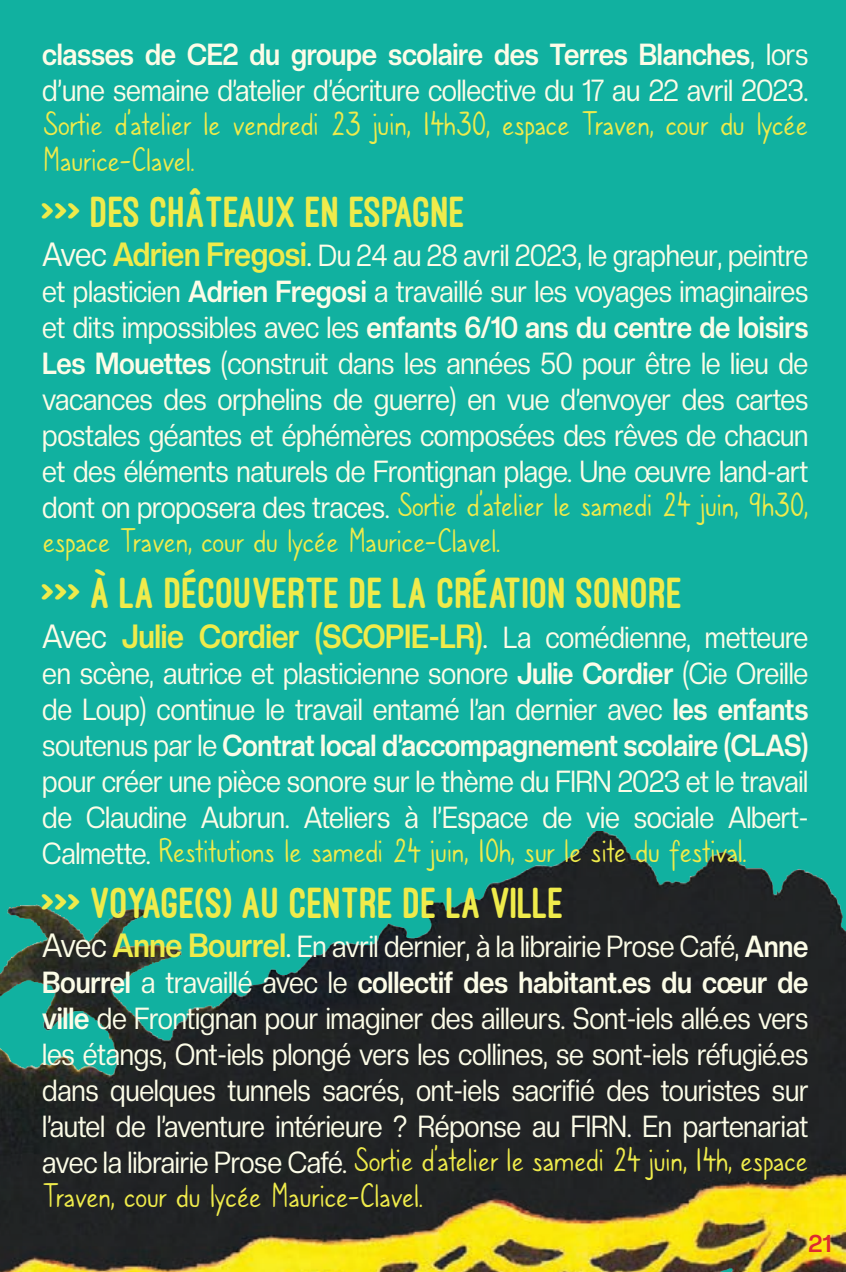
<style>
.page{position:relative;width:846px;height:1272px;background:#fff}
.page>*{position:absolute;margin:0;border:0;box-sizing:border-box;transform-origin:0 0}
.t1{font:800 45px "Ostrich Sans";color:#efeb4b}
.t2{font:36px/36px "Caroni";letter-spacing:-.03em;color:#efeb4b}
.t3{font:700 33px "Creato Display";letter-spacing:-.01em;color:#efeb4b;scale:.9 1}
.t4{font:30px/36px "Creato Display";letter-spacing:-.01em;color:#fcfce7;text-align:justify;scale:.9 1}
.t5{font:700 24px "Creato Display";color:#dd2b30}
.s1{font-weight:700}
.s2{font-size:33px}
.s3{font-weight:700;font-size:33px;color:#efeb4b}
.s4{font-family:"Creato Display";font-size:30px;color:#fcfce7}
.s5{font-weight:400;color:#fcfce7}
.s6{font-weight:400;font-size:30px;color:#fcfce7}
</style>
<div class="page">
<div style="left:0;top:0;width:845px;height:1272px;background:#11b1a0"></div>
<img style="left:0;top:831px;width:845px;height:441px">
<p class="t4" style="left:42px;top:35px;width:852px"><span class="s1">classes de CE2 du groupe scolaire des Terres Blanches</span>, lors d’une semaine d’atelier d’écriture collective du 17 au 22 avril 2023.</p>
<p class="t2" style="left:42px;top:106px;width:767px">Sortie d’atelier le vendredi 23 juin, 14h30, espace Traven, cour du lycée<br>Maurice-Clavel.</p>
<h1 class="t1" style="left:42px;top:188px;width:425px">&gt;&gt;&gt; DES CHÂTEAUX EN ESPAGNE</h1>
<p class="t4" style="left:42px;top:237px;width:852px"><span class="s2">Avec</span> <span class="s3">Adrien Fregosi</span><span class="s2">.</span> Du 24 au 28 avril 2023, le grapheur, peintre et plasticien <span class="s1">Adrien Fregosi</span> a travaillé sur les voyages imaginaires et dits impossibles avec les <span class="s1">enfants 6/10 ans du centre de loisirs Les Mouettes</span> (construit dans les années 50 pour être le lieu de vacances des orphelins de guerre) en vue d’envoyer des cartes postales géantes et éphémères composées des rêves de chacun et des éléments naturels de Frontignan plage. Une œuvre land-art</p>
<p class="t2" style="left:42px;top:488px;width:767px"><span class="s4">dont on proposera des traces.</span> Sortie d’atelier le samedi 24 juin, 9h30, espace Traven, cour du lycée Maurice-Clavel.</p>
<h1 class="t1" style="left:42px;top:569px;width:642px">&gt;&gt;&gt; À LA DÉCOUVERTE DE LA CRÉATION SONORE</h1>
<p class="t3" style="left:42px;top:617px;width:852px"><span class="s5">Avec</span> Julie Cordier (SCOPIE-LR)<span class="s5">.</span> <span class="s6">La comédienne, metteure</span></p>
<p class="t4" style="left:42px;top:655px;width:852px">en scène, autrice et plasticienne sonore <span class="s1">Julie Cordier</span> (Cie Oreille de Loup) continue le travail entamé l’an dernier avec <span class="s1">les enfants </span>soutenus par le <span class="s1">Contrat local d’accompagnement scolaire (CLAS) </span>pour créer une pièce sonore sur le thème du FIRN 2023 et le travail de Claudine Aubrun. Ateliers à l’Espace de vie sociale Albert-</p>
<p class="t2" style="left:42px;top:833px;width:705px"><span class="s4">Calmette.</span> Restitutions le samedi 24 juin, 10h, sur le site du festival.</p>
<h1 class="t1" style="left:42px;top:879px;width:523px">&gt;&gt;&gt; VOYAGE(S) AU CENTRE DE LA VILLE</h1>
<p class="t4" style="left:42px;top:928px;width:852px"><span class="s2">Avec</span> <span class="s3">Anne Bourrel</span><span class="s2">.</span> En avril dernier, à la librairie Prose Café, <span class="s1">Anne Bourrel</span> a travaillé avec le <span class="s1">collectif des habitant.es du cœur de ville</span> de Frontignan pour imaginer des ailleurs. Sont-iels allé.es vers les étangs, Ont-iels plongé vers les collines, se sont-iels réfugié.es dans quelques tunnels sacrés, ont-iels sacrifié des touristes sur l’autel de l’aventure intérieure ? Réponse au FIRN. En partenariat</p>
<p class="t2" style="left:42px;top:1143px;width:767px"><span class="s4">avec la librairie Prose Café.</span> Sortie d’atelier le samedi 24 juin, 14h, espace<br>Traven, cour du lycée Maurice-Clavel.</p>
<p class="t5" style="left:808px;top:1229px;width:24px">21</p>
</div>
